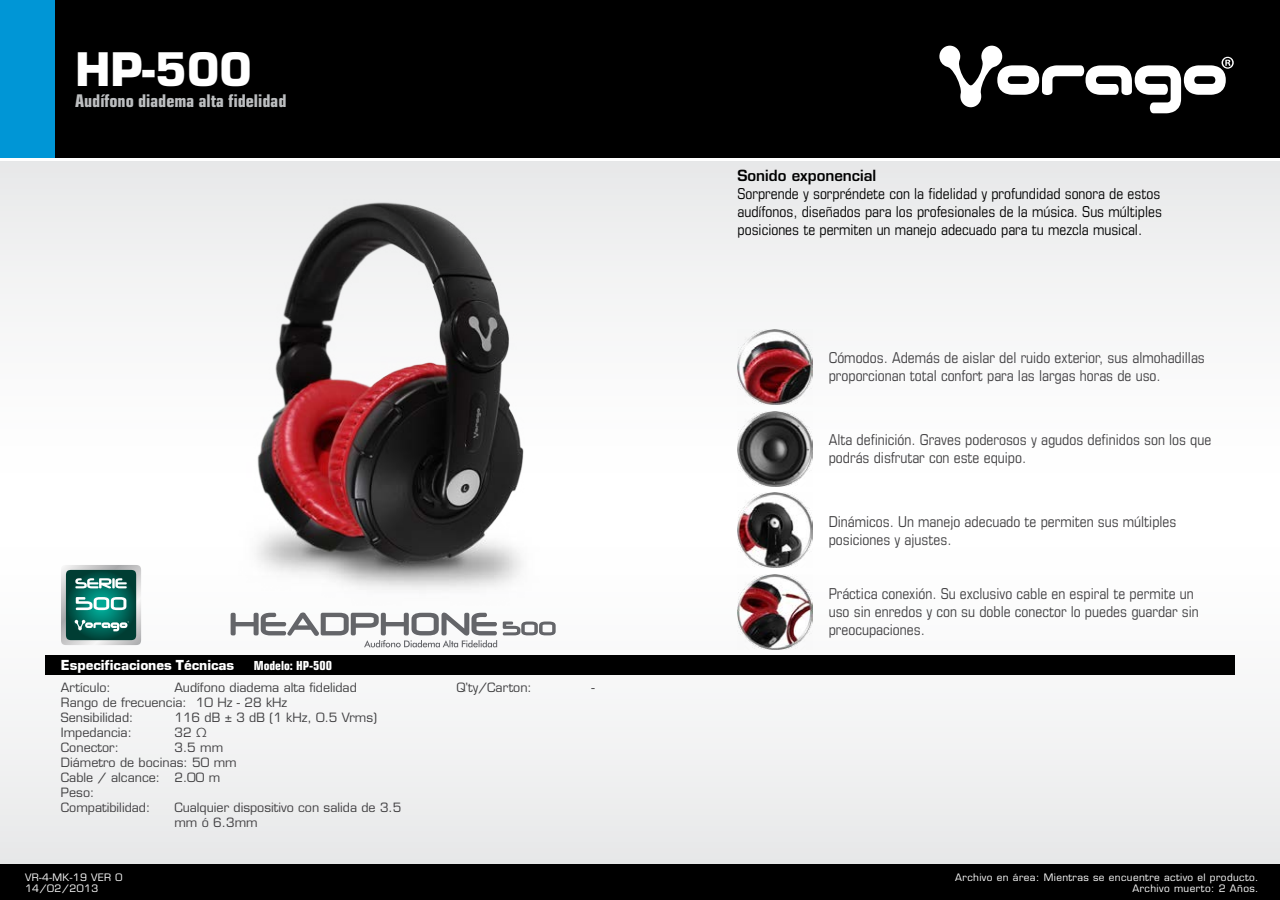
<style>
.page{position:relative;width:1280px;height:900px;background:#fff}
.page>*{position:absolute;margin:0;border:0;box-sizing:border-box;transform-origin:0 0}
.t1{font:700 45px "Eurostile LT Std";color:#fff}
.t2{font:700 condensed 17.5px "Eurostile LT Std";color:#bcbec0}
.t3{font:condensed 15px/18px "Eurostile LT Std";color:#414042}
.t4{font:condensed 15px/18px "Eurostile LT Std";color:#000;text-align:justify}
.t5{font:15px "Eurostile Black DTC";color:#fff}
.t6{font:600 15px "Eurostile LT Std";color:#000}
.t7{font:12.5px/15px "Eurostile LT Std";color:#414042}
.t8{font:700 condensed 12.5px "Eurostile LT Std";color:#fff}
.t9{font:10px/11.2px "Eurostile LT Std";letter-spacing:.04em;color:#fff;text-align:right}
</style>
<div class="page">
<div style="left:0;top:0;width:1280px;height:158px;background:#000"></div>
<div style="left:0;top:864px;width:1280px;height:36px;background:#000"></div>
<div style="left:0;top:161px;width:1280px;height:703px;background:linear-gradient(to right,#f2f2f3,#f5f6f6)"></div>
<svg style="left:939px;top:46px;width:295px;height:67px"></svg>
<div style="left:0;top:0;width:54px;height:158px;background:#0096d6"></div>
<div style="left:45px;top:655px;width:1190px;height:20px;background:#000"></div>
<img style="left:187px;top:162px;width:418px;height:445px">
<svg style="left:231px;top:613px;width:325px;height:34px"></svg>
<img style="left:738px;top:575px;width:74px;height:75px">
<img style="left:738px;top:330px;width:74px;height:75px">
<img style="left:738px;top:411px;width:74px;height:75px">
<img style="left:738px;top:493px;width:74px;height:75px">
<svg style="left:61px;top:565px;width:80px;height:80px;background:#538c85"></svg>
<h1 class="t1" style="left:75px;top:42px;width:178px">HP-500</h1>
<p class="t2" style="left:75px;top:90px;width:213px">Audífono diadema alta fidelidad</p>
<p class="t5" style="left:61px;top:657px;width:175px">Especificaciones Técnicas</p>
<p class="t8" style="left:254px;top:658px;width:80px">Modelo: HP-500</p>
<p class="t7" style="left:61px;top:680px;width:297px;text-indent:113px">Audífono diadema alta fidelidad<br>Rango de frecuencia: 10 Hz - 28 kHz<br>Sensibilidad:</p>
<p class="t7" style="left:61px;top:680px;width:51px">Artículo:</p>
<p class="t7" style="left:174px;top:710px;width:204px">116 dB ± 3 dB (1 kHz, 0.5 Vrms)</p>
<p class="t7" style="left:61px;top:725px;width:73px">Impedancia:</p>
<p class="t7" style="left:174px;top:725px;width:34px">32 Ω</p>
<p class="t7" style="left:61px;top:740px;width:60px">Conector:</p>
<p class="t7" style="left:61px;top:740px;width:177px;text-indent:113px">3.5 mm<br>Diámetro de bocinas: 50 mm<br>Cable / alcance: 2.00 m<br>Peso:<br>Compatibilidad:</p>
<p class="t7" style="left:174px;top:800px;width:229px">Cualquier dispositivo con salida de 3.5 mm ó 6.3mm</p>
<p class="t9" style="left:25px;top:871px;width:99px;text-align:left">VR-4-MK-19 VER 0<br>14/02/2013</p>
<p class="t7" style="left:456px;top:680px;width:77px">Q’ty/Carton:</p>
<p class="t7" style="left:591px;top:680px;width:5px">-</p>
<p class="t6" style="left:738px;top:166px;width:140px">Sonido exponencial</p>
<p class="t4" style="left:738px;top:185px;width:426px">Sorprende y sorpréndete con la fidelidad y profundidad sonora de estos audífonos, diseñados para los profesionales de la música. Sus múltiples posiciones te permiten un manejo adecuado para tu mezcla musical.</p>
<p class="t3" style="left:829px;top:349px;width:378px">Cómodos. Además de aislar del ruido exterior, sus almohadillas proporcionan total confort para las largas horas de uso.</p>
<p class="t3" style="left:829px;top:431px;width:384px">Alta definición. Graves poderosos y agudos definidos son los que podrás disfrutar con este equipo.</p>
<p class="t3" style="left:829px;top:512px;width:349px">Dinámicos. Un manejo adecuado te permiten sus múltiples posiciones y ajustes.</p>
<p class="t3" style="left:829px;top:585px;width:372px">Práctica conexión. Su exclusivo cable en espiral te permite un uso sin enredos y con su doble conector lo puedes guardar sin preocupaciones.</p>
<p class="t9" style="left:955px;top:871px;width:305px">Archivo en área: Mientras se encuentre activo el producto.<br>Archivo muerto: 2 Años.</p>
</div>
